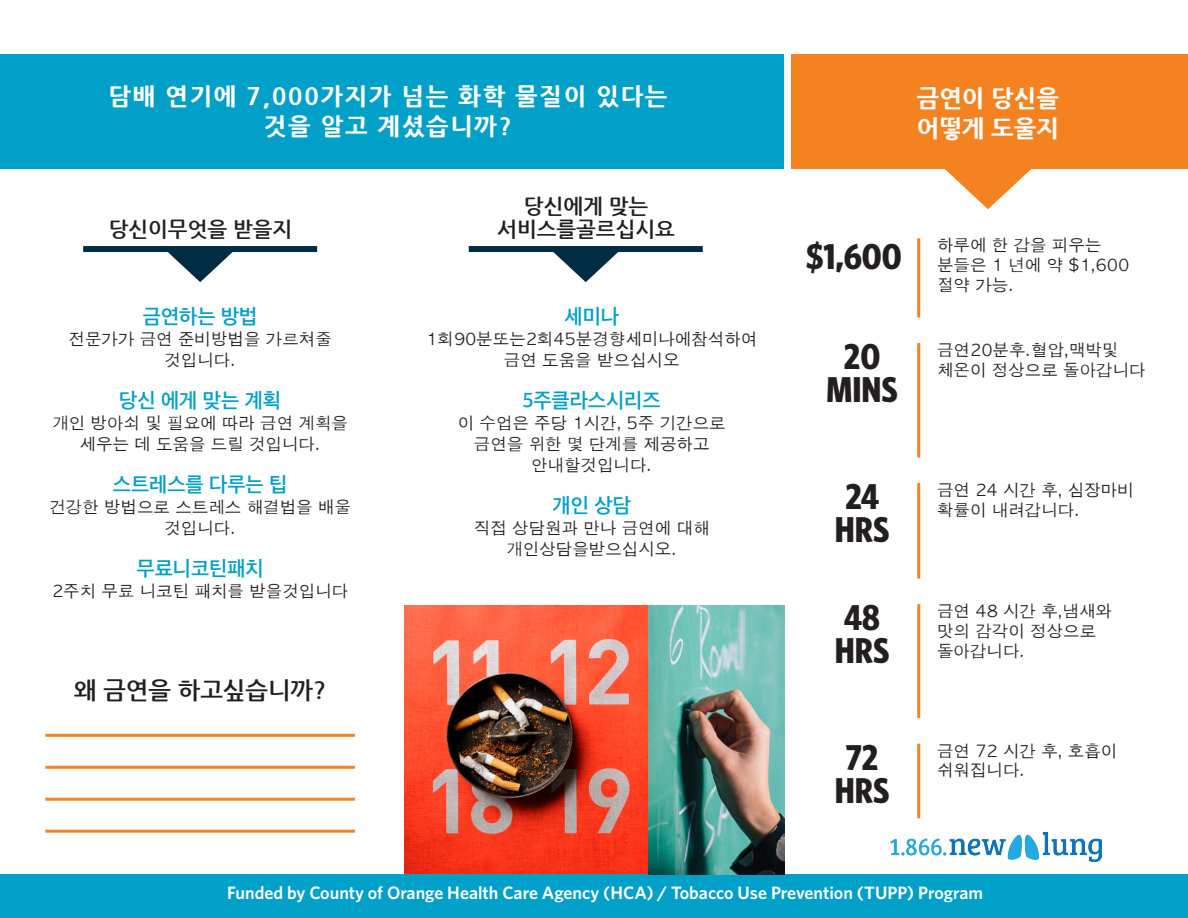
<style>
.page{position:relative;width:1188px;height:918px;background:#fff}
.page>*{position:absolute;margin:0;border:0;box-sizing:border-box;transform-origin:0 0}
.t1{font:700 condensed 36px/33px "Whitney HTF";color:#231f20;text-align:center}
.t2{font:800 24px/30px "Nanum Gothic";letter-spacing:.07em;color:#fff;text-align:center}
.t3{font:700 24px "Nanum Gothic";color:#231f20}
.t4{font:600 21px "Apple SD Gothic Neo";color:#00a0c8}
.t5{font:700 21px "Nanum Gothic";color:#231f20}
.t6{font:600 18px "Whitney HTF";color:#fff}
.t7{font:16.5px/21px "Apple Gothic";color:#231f20;text-align:center}
</style>
<div class="page">
<img style="left:405px;top:606px;width:379px;height:268px">
<div style="left:792px;top:54px;width:396px;height:115px;background:#f58220"></div>
<div style="left:0;top:54px;width:783px;height:115px;background:#00a0c8"></div>
<img style="left:891px;top:833px;width:210px;height:28px">
<hr style="left:917px;top:238px;width:3px;height:79px;background:#f58220">
<hr style="left:917px;top:343px;width:3px;height:114px;background:#f58220">
<hr style="left:917px;top:483px;width:3px;height:96px;background:#f58220">
<hr style="left:917px;top:604px;width:3px;height:114px;background:#f58220">
<hr style="left:917px;top:744px;width:3px;height:74px;background:#f58220">
<div style="left:0;top:874px;width:1188px;height:44px;background:#00a0c8"></div>
<svg style="left:945px;top:169px;width:86px;height:40px"></svg>
<svg style="left:550px;top:252px;width:71px;height:30px"></svg>
<svg style="left:165px;top:252px;width:71px;height:30px"></svg>
<hr style="left:45px;top:734px;width:310px;height:3px;background:#f58220">
<hr style="left:45px;top:766px;width:310px;height:3px;background:#f58220">
<hr style="left:45px;top:798px;width:310px;height:3px;background:#f58220">
<hr style="left:45px;top:830px;width:310px;height:3px;background:#f58220">
<div style="left:83px;top:246px;width:234px;height:6px;background:#002c43"></div>
<div style="left:469px;top:246px;width:234px;height:6px;background:#002c43"></div>
<p class="t2" style="left:109px;top:81px;width:560px">담배 연기에 7,000가지가 넘는 화학 물질이 있다는 것을 알고 계셨습니까?</p>
<p class="t5" style="left:524px;top:196px;width:126px">당신에게 맞는</p>
<p class="t5" style="left:109px;top:219px;width:185px">당신이무엇을 받을지</p>
<p class="t5" style="left:497px;top:219px;width:179px">서비스를골르십시요</p>
<p class="t4" style="left:143px;top:305px;width:116px">금연하는 방법</p>
<p class="t7" style="left:69px;top:329px;width:265px">전문가가 금연 준비방법을 가르쳐줄 것입니다.</p>
<p class="t4" style="left:119px;top:389px;width:163px">당신 에게 맞는 계획</p>
<p class="t7" style="left:52px;top:413px;width:297px">개인 방아쇠 및 필요에 따라 금연 계획을 세우는 데 도움을 드릴 것입니다.</p>
<p class="t4" style="left:113px;top:473px;width:176px">스트레스를 다루는 팁</p>
<p class="t7" style="left:49px;top:497px;width:303px">건강한 방법으로 스트레스 해결법을 배울 것입니다.</p>
<p class="t4" style="left:137px;top:557px;width:129px">무료니코틴패치</p>
<p class="t7" style="left:52px;top:581px;width:298px">2주치 무료 니코틴 패치를 받을것입니다</p>
<p class="t3" style="left:74px;top:678px;width:254px">왜 금연을 하고싶습니까?</p>
<p class="t4" style="left:565px;top:305px;width:56px">세미나</p>
<p class="t7" style="left:426px;top:329px;width:333px">1회90분또는2회45분경향세미나에참석하여</p>
<p class="t7" style="left:504px;top:350px;width:177px">금연 도움을 받으십시오</p>
<p class="t4" style="left:523px;top:389px;width:139px">5주클라스시리즈</p>
<p class="t7" style="left:458px;top:413px;width:270px">이 수업은 주당 1시간, 5주 기간으로</p>
<p class="t7" style="left:474px;top:434px;width:237px">금연을 위한 몇 단계를 제공하고 안내할것입니다.</p>
<p class="t4" style="left:553px;top:494px;width:80px">개인 상담</p>
<p class="t7" style="left:474px;top:518px;width:237px">직접 상담원과 만나 금연에 대해 개인상담을받으십시오.</p>
<p class="t2" style="left:917px;top:84px;width:144px">금연이 당신을</p>
<p class="t2" style="left:917px;top:114px;width:144px">어떻게 도울지</p>
<p class="t1" style="left:806px;top:239px;width:97px">$1,600</p>
<p class="t7" style="left:937px;top:236px;width:194px;line-height:19.8px;text-align:left">하루에 한 갑을 피우는 분들은 1 년에 약 $1,600 절약 가능.</p>
<p class="t1" style="left:826px;top:339px;width:73px">20<br>MINS</p>
<p class="t7" style="left:937px;top:340px;width:183px">금연20분후.혈압,맥박및</p>
<p class="t7" style="left:937px;top:360px;width:210px">체온이 정상으로 돌아갑니다</p>
<p class="t1" style="left:835px;top:479px;width:56px;text-align:left">24<br>HRS</p>
<p class="t7" style="left:937px;top:480px;width:198px;line-height:19.8px;text-align:left">금연 24 시간 후, 심장마비 확률이 내려갑니다.</p>
<p class="t1" style="left:835px;top:601px;width:56px;text-align:left">48<br>HRS</p>
<p class="t7" style="left:937px;top:602px;width:176px;line-height:19.8px;text-align:left">금연 48 시간 후,냄새와 맛의 감각이 정상으로 돌아갑니다.</p>
<p class="t1" style="left:835px;top:740px;width:56px">72<br>HRS</p>
<p class="t7" style="left:937px;top:740px;width:182px">금연 72 시간 후, 호흡이</p>
<p class="t7" style="left:937px;top:760px;width:90px">쉬워집니다.</p>
<p class="t6" style="left:227px;top:882px;width:757px">Funded by County of Orange Health Care Agency (HCA) / Tobacco Use Prevention (TUPP) Program</p>
</div>
